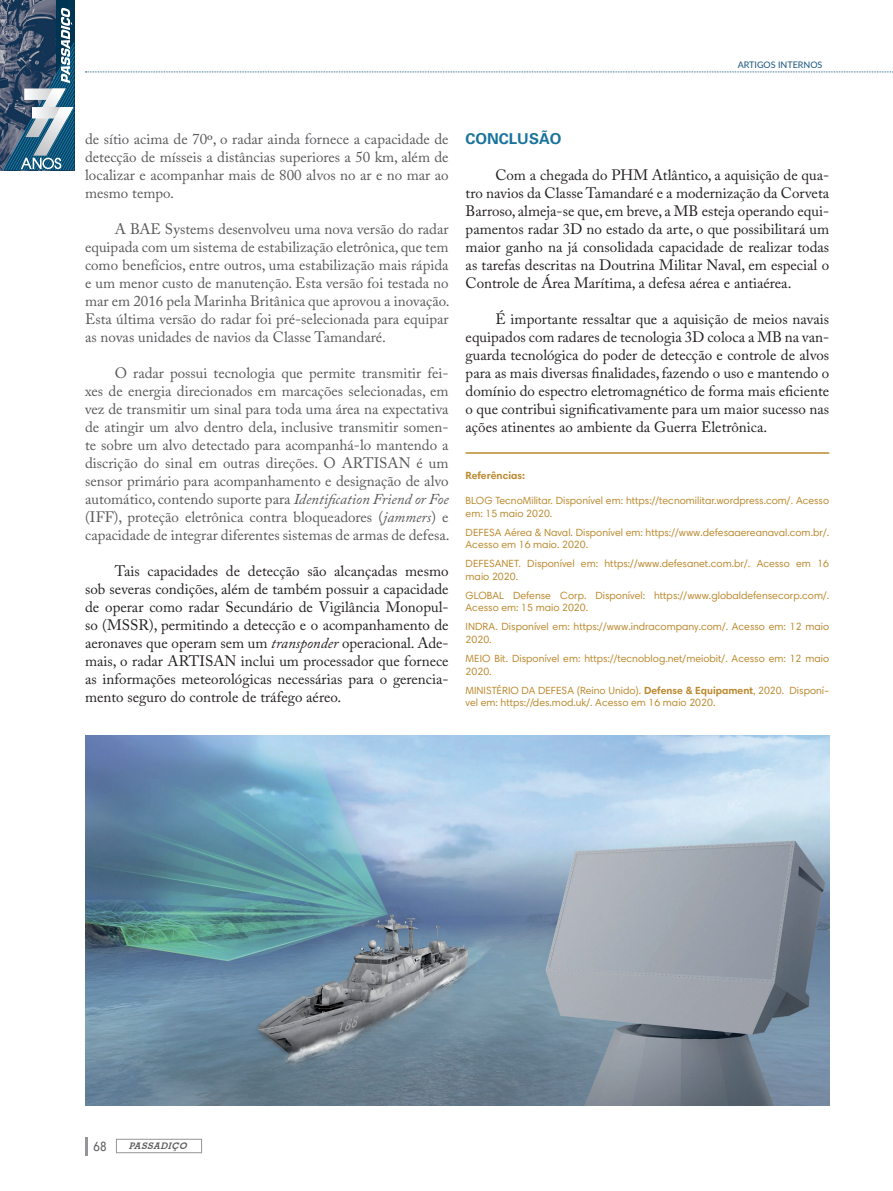
<style>
.page{position:relative;width:893px;height:1191px;background:#fff}
.page>*{position:absolute;margin:0;border:0;box-sizing:border-box;transform-origin:0 0}
.t1{font:15px/18px "Adobe Caslon Pro";color:#231f20;text-align:justify}
.t2{font:15px/18px "Adobe Caslon Pro";color:#57585a;text-align:justify}
.t3{font:700 15px "Univers";color:#19739b}
.t4{font:condensed 13.5px "Harmonia Sans Pro Cyr";color:#57585a}
.t5{font:10.5px/12.6px "Harmonia Sans Pro Cyr";color:#bb892e}
.t6{font:700 10.5px "Harmonia Sans Pro Cyr";color:#bb892e}
.t7{font:9px "Lato";color:#16537d}
.t8{font:italic 700 9px "Geometric Slab 703 BT";color:#57585a}
.s1{font-style:italic}
.s2{font-weight:700}
</style>
<div class="page">
<img style="left:0;top:0;width:56px;height:170px">
<div style="left:56px;top:0;width:18px;height:170px;background:#003453"></div>
<svg style="left:3px;top:8px;width:71px;height:162px;background:#527088"></svg>
<div style="left:116px;top:1138px;width:86px;height:15px;border:1px solid #939598"></div>
<svg style="left:85px;top:1137px;width:2px;height:18px"></svg>
<svg style="left:85px;top:72px;width:808px;height:1px"></svg>
<img style="left:85px;top:735px;width:744px;height:371px">
<hr style="left:466px;top:452px;width:363px;height:2px;background:#bb892e">
<p class="t7" style="left:738px;top:58px;width:86px">ARTIGOS INTERNOS</p>
<p class="t2" style="left:85px;top:130px;width:365px">de sítio acima de 70º, o radar ainda fornece a capacidade de detecção de mísseis a distâncias superiores a 50 km, além de localizar e acompanhar mais de 800 alvos no ar e no mar ao mesmo tempo.</p>
<p class="t2" style="left:85px;top:220px;width:366px;text-indent:30px">A BAE Systems desenvolveu uma nova versão do radar equipada com um sistema de estabilização eletrônica, que tem como benefícios, entre outros, uma estabilização mais rápida e um menor custo de manutenção. Esta versão foi testada no mar em 2016 pela Marinha Britânica que aprovou a inovação.<br>Esta última versão do radar foi pré-selecionada para equipar as novas unidades de navios da Classe Tamandaré.</p>
<p class="t2" style="left:85px;top:364px;width:366px;text-indent:30px">O radar possui tecnologia que permite transmitir fei&shy;xes de energia direcionados em marcações selecionadas, em vez de transmitir um sinal para toda uma área na expectativa de atingir um alvo dentro dela, inclusive transmitir somen&shy;te sobre um alvo detectado para acompanhá-lo mantendo a discrição do sinal em outras direções. O ARTISAN é um sensor primário para acompanhamento e designação de alvo automático, contendo suporte para <span class="s1">Identification Friend or Foe </span>(IFF), proteção eletrônica contra bloqueadores (<span class="s1">jammers</span>) e capacidade de integrar diferentes sistemas de armas de defesa.</p>
<p class="t1" style="left:85px;top:562px;width:365px;text-indent:30px">Tais capacidades de detecção são alcançadas mesmo sob severas condições, além de também possuir a capacidade de operar como radar Secundário de Vigilância Monopul&shy;so (MSSR), permitindo a detecção e o acompanhamento de aeronaves que operam sem um <span class="s1">transponder</span> operacional. Ade&shy;mais, o radar ARTISAN inclui um processador que fornece as informações meteorológicas necessárias para o gerencia&shy;mento seguro do controle de tráfego aéreo.</p>
<p class="t3" style="left:466px;top:130px;width:97px">CONCLUSÃO</p>
<p class="t1" style="left:466px;top:166px;width:365px;text-indent:30px">Com a chegada do PHM Atlântico, a aquisição de qua&shy;tro navios da Classe Tamandaré e a modernização da Corveta Barroso, almeja-se que, em breve, a MB esteja operando equi&shy;pamentos radar 3D no estado da arte, o que possibilitará um maior ganho na já consolidada capacidade de realizar todas as tarefas descritas na Doutrina Militar Naval, em especial o Controle de Área Marítima, a defesa aérea e antiaérea.</p>
<p class="t1" style="left:466px;top:310px;width:365px;text-indent:30px">É importante ressaltar que a aquisição de meios navais equipados com radares de tecnologia 3D coloca a MB na van&shy;guarda tecnológica do poder de detecção e controle de alvos para as mais diversas finalidades, fazendo o uso e mantendo o domínio do espectro eletromagnético de forma mais eficiente o que contribui significativamente para um maior sucesso nas ações atinentes ao ambiente da Guerra Eletrônica.</p>
<p class="t6" style="left:466px;top:468px;width:61px">Referências:</p>
<p class="t5" style="left:466px;top:494px;width:365px">BLOG TecnoMilitar. Disponível em: https://tecnomilitar.wordpress.com/. Acesso em: 15 maio 2020.</p>
<p class="t5" style="left:466px;top:525px;width:365px">DEFESA Aérea &amp; Naval. Disponível em: https://www.defesaaereanaval.com.br/.<br>Acesso em 16 maio. 2020.</p>
<p class="t5" style="left:466px;top:557px;width:365px">DEFESANET. Disponível em: https://www.defesanet.com.br/. Acesso em 16 maio 2020.</p>
<p class="t5" style="left:466px;top:589px;width:365px">GLOBAL Defense Corp. Disponível: https://www.globaldefensecorp.com/.<br>Acesso em: 15 maio 2020.</p>
<p class="t5" style="left:466px;top:620px;width:365px">INDRA. Disponível em: https://www.indracompany.com/. Acesso em: 12 maio<br>2020.</p>
<p class="t5" style="left:466px;top:652px;width:365px">MEIO Bit. Disponível em: https://tecnoblog.net/meiobit/. Acesso em: 12 maio<br>2020.</p>
<p class="t5" style="left:466px;top:683px;width:365px">MINISTÉRIO DA DEFESA (Reino Unido). <span class="s2">Defense &amp; Equipament</span>, 2020. Disponí&shy;vel em: https://des.mod.uk/. Acesso em 16 maio 2020.</p>
<p class="t4" style="left:94px;top:1138px;width:15px">68</p>
<p class="t8" style="left:129px;top:1140px;width:62px">PASSADIÇO</p>
</div>
